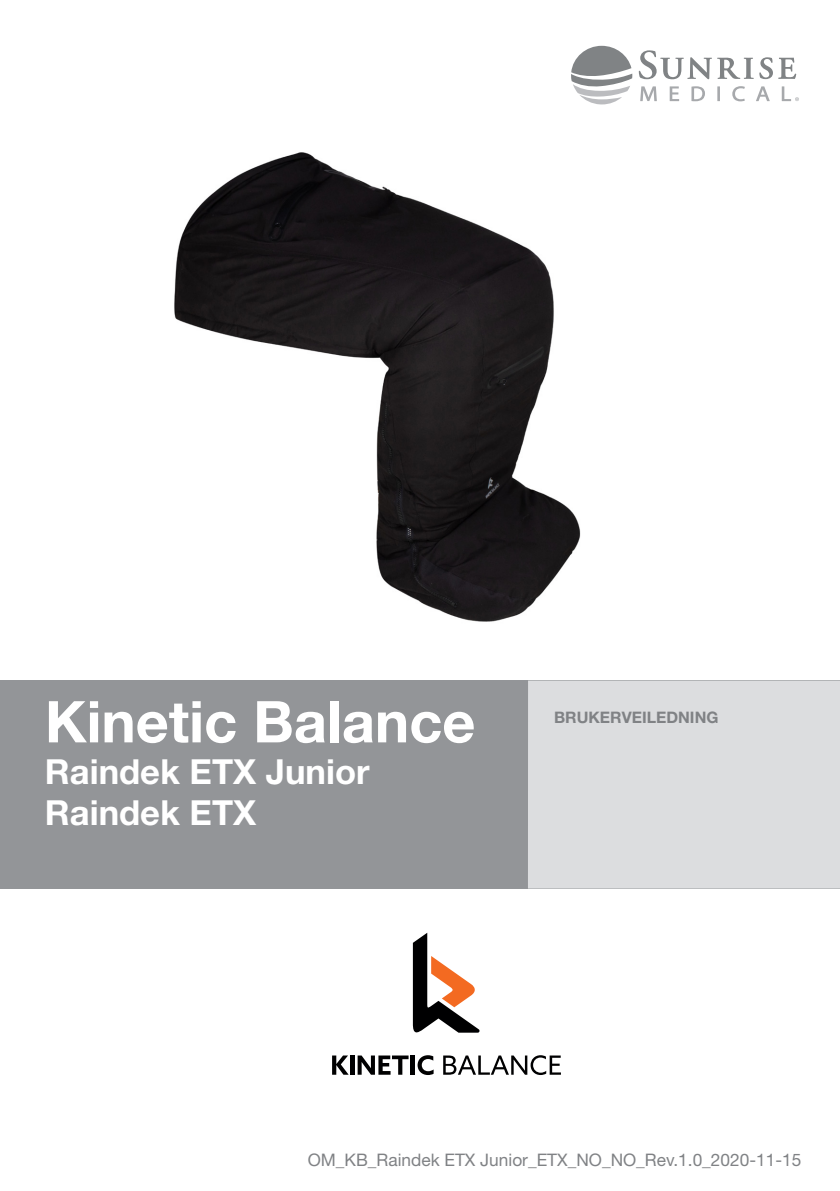
<style>
.page{position:relative;width:840px;height:1191px;background:#fff}
.page>*{position:absolute;margin:0;border:0;box-sizing:border-box;transform-origin:0 0}
.Productname{font:700 57.6px "Helvetica Neue LT Pro";color:#fff}
.Productname-2{font:700 34.6px "Helvetica Neue LT Pro";color:#fff}
.article_number{font:17.2px "Helvetica Neue LT Pro";color:#808285}
.user_manual{font:700 15.8px "Helvetica Neue LT Pro";color:#808285}
</style>
<div class="page">
<div style="left:0;top:680px;width:839px;height:208px;background:#939598"></div>
<div style="left:527px;top:680px;width:312px;height:208px;background:#dcdddf"></div>
<img style="left:174px;top:152px;width:407px;height:470px">
<svg style="left:332px;top:1055px;width:16px;height:19px"></svg>
<hr style="left:350px;top:1055px;width:4px;height:19px;background:#000001">
<svg style="left:357px;top:1055px;width:51px;height:19px"></svg>
<hr style="left:410px;top:1055px;width:4px;height:19px;background:#000001">
<svg style="left:417px;top:1055px;width:16px;height:20px"></svg>
<svg style="left:443px;top:1055px;width:117px;height:20px"></svg>
<svg style="left:412px;top:932px;width:68px;height:101px"></svg>
<svg style="left:571px;top:46px;width:61px;height:58px"></svg>
<svg style="left:638px;top:50px;width:115px;height:29px"></svg>
<svg style="left:759px;top:57px;width:36px;height:22px"></svg>
<svg style="left:640px;top:86px;width:16px;height:15px"></svg>
<svg style="left:669px;top:86px;width:9px;height:15px"></svg>
<svg style="left:691px;top:86px;width:13px;height:15px"></svg>
<svg style="left:717px;top:86px;width:2px;height:15px"></svg>
<svg style="left:732px;top:86px;width:12px;height:15px"></svg>
<svg style="left:756px;top:86px;width:13px;height:15px"></svg>
<svg style="left:781px;top:86px;width:17px;height:15px"></svg>
<p class="Productname" style="left:45px;top:685px;width:432px">Kinetic Balance</p>
<p class="user_manual" style="left:554px;top:707px;width:166px">BRUKERVEILEDNING</p>
<p class="Productname-2" style="left:45px;top:749px;width:326px">Raindek ETX Junior</p>
<p class="Productname-2" style="left:45px;top:791px;width:213px">Raindek ETX</p>
<p class="article_number" style="left:307px;top:1148px;width:495px">OM_KB_Raindek ETX Junior_ETX_NO_NO_Rev.1.0_2020-11-15</p>
</div>
